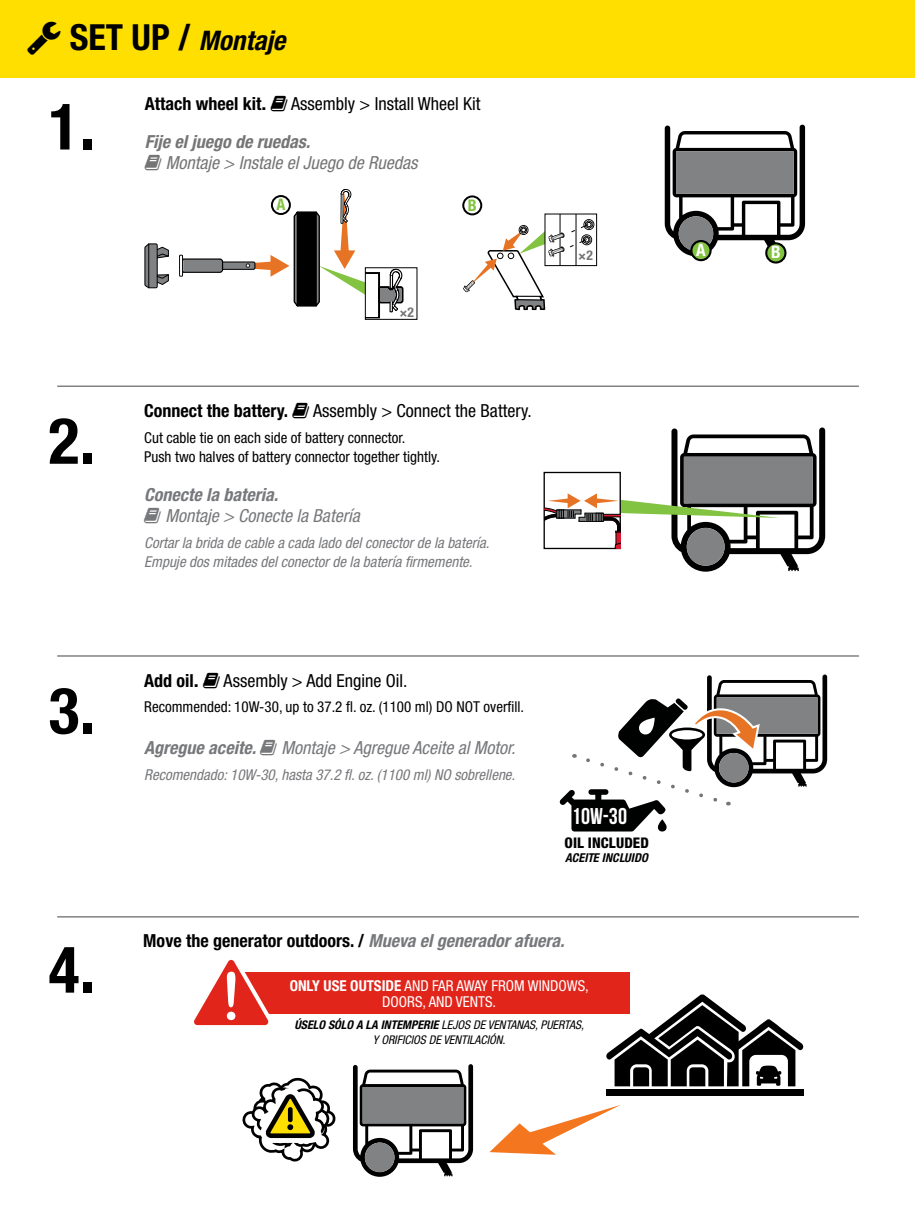
<style>
.page{position:relative;width:915px;height:1212px;background:#fff}
.page>*{position:absolute;margin:0;border:0;box-sizing:border-box;transform-origin:0 0}
.t1{font:700 condensed 64.2px "Helvetica Neue LT Std";color:#000}
.t2{font:italic 700 condensed 27px "Helvetica Neue LT Std";color:#000}
.t3{font:700 22.8px "Bebas Neue";color:#fff}
.t4{font:700 condensed 18px "Helvetica Neue LT Std";color:#000}
.t5{font:condensed 18px "Helvetica Neue LT Std";color:#000}
.t6{font:italic condensed 18px "Helvetica Neue LT Std";color:#77787b}
.t7{font:italic 700 condensed 18px "Helvetica Neue LT Std";color:#77787b}
.t8{font:italic condensed 18px "Helvetica Neue LT Std";color:#757576}
.t9{font:italic 700 condensed 18px "Helvetica Neue LT Std";color:#757576}
.t10{font:700 condensed 17.1px "Helvetica Neue LT Std";color:#fff}
.t11{font:700 condensed 16.05px "Helvetica Neue LT Std";color:#82c341}
.t12{font:italic condensed 15px/19.5px "Helvetica Neue LT Std";color:#77787b}
.t13{font:condensed 15px/19.5px "Helvetica Neue LT Std";color:#000}
.t14{font:condensed 15px/16.5px "Helvetica Neue LT Std";color:#fff;text-align:center}
.t15{font:800 condensed 14.7px "Helvetica Neue LT Std";letter-spacing:.01em;color:#000}
.t16{font:700 condensed 13.5px "Helvetica Neue LT Std";color:#757576}
.t17{font:italic 700 condensed 12.3px "Helvetica Neue LT Std";letter-spacing:.01em;color:#000}
.t18{font:italic condensed 12px/15px "Helvetica Neue LT Std";color:#000;text-align:center}
.s1{font-style:normal;font-size:36px}
.s2{font-stretch:normal}
.s3{font-style:italic;color:#77787b}
.s4{font-weight:700}
</style>
<div class="page">
<div style="left:0;top:0;width:914px;height:78px;background:#fedf00"></div>
<svg style="left:353px;top:1064px;width:120px;height:113px"></svg>
<hr style="left:57px;top:385px;width:801px;height:2px;background:#808284">
<hr style="left:57px;top:655px;width:801px;height:2px;background:#808284">
<hr style="left:57px;top:916px;width:801px;height:1px;background:#808284">
<div style="left:271px;top:195px;width:20px;height:20px;border:2px solid #000;border-radius:50%"></div>
<div style="left:462px;top:195px;width:20px;height:20px;border:2px solid #000;border-radius:50%"></div>
<div style="left:365px;top:267px;width:52px;height:53px;border:1px solid #000"></div>
<div style="left:179px;top:255px;width:4px;height:22px;border:1px solid #000"></div>
<svg style="left:544px;top:427px;width:280px;height:145px"></svg>
<svg style="left:664px;top:125px;width:140px;height:131px"></svg>
<div style="left:691px;top:241px;width:19px;height:19px;background:#82c341;border-radius:50%"></div>
<div style="left:690px;top:240px;width:21px;height:21px;border:2px solid #000;border-radius:50%"></div>
<div style="left:766px;top:243px;width:19px;height:19px;background:#82c341;border-radius:50%"></div>
<div style="left:765px;top:242px;width:21px;height:22px;border:2px solid #000;border-radius:50%"></div>
<hr style="left:575px;top:214px;width:1px;height:52px;background:#000">
<hr style="left:559px;top:214px;width:1px;height:52px;background:#000">
<svg style="left:463px;top:219px;width:131px;height:92px"></svg>
<div style="left:544px;top:213px;width:53px;height:53px;border:1px solid #000"></div>
<svg style="left:144px;top:243px;width:25px;height:46px"></svg>
<div style="left:234px;top:972px;width:395px;height:41px;background:#e1251b"></div>
<svg style="left:194px;top:959px;width:85px;height:67px"></svg>
<svg style="left:489px;top:1105px;width:131px;height:50px"></svg>
<div style="left:606px;top:1089px;width:197px;height:7px;background:#000"></div>
<svg style="left:605px;top:994px;width:198px;height:92px"></svg>
<svg style="left:242px;top:1077px;width:94px;height:85px"></svg>
<svg style="left:559px;top:674px;width:267px;height:157px"></svg>
<div style="left:297px;top:212px;width:19px;height:94px;background:#000"></div>
<div style="left:296px;top:211px;width:21px;height:96px;border:1px solid #000"></div>
<svg style="left:314px;top:189px;width:90px;height:129px"></svg>
<svg style="left:180px;top:210px;width:119px;height:97px"></svg>
<h2 class="t2" style="left:70px;top:24px;width:217px"><span class="s1">SET UP /</span> Montaje</h2>
<h1 class="t1" style="left:49px;top:88px;width:48px">1.</h1>
<h1 class="t1" style="left:49px;top:402px;width:48px">2.</h1>
<h1 class="t1" style="left:49px;top:672px;width:48px">3.</h1>
<h1 class="t1" style="left:49px;top:931px;width:48px">4.</h1>
<p class="t4" style="left:145px;top:92px;width:123px">Attach wheel kit<span class="s2">.</span></p>
<p class="t5" style="left:291px;top:93px;width:191px">Assembly &gt; Install Wheel Kit</p>
<p class="t9" style="left:145px;top:130px;width:167px">Fije el juego de ruedas.</p>
<p class="t8" style="left:166px;top:152px;width:253px">Montaje &gt; Instale el Juego de Ruedas</p>
<p class="t11" style="left:276px;top:195px;width:10px">A</p>
<p class="t11" style="left:467px;top:195px;width:10px">B</p>
<p class="t16" style="left:399px;top:304px;width:16px">×2</p>
<p class="t4" style="left:144px;top:400px;width:145px">Connect the battery.</p>
<p class="t5" style="left:313px;top:400px;width:220px">Assembly &gt; Connect the Battery.</p>
<p class="t13" style="left:144px;top:427px;width:297px">Cut cable tie on each side of battery connector.<br>Push two halves of battery connector together tightly.</p>
<p class="t7" style="left:144px;top:483px;width:135px">Conecte la bateria.</p>
<p class="t6" style="left:165px;top:505px;width:196px">Montaje &gt; Conecte la Batería</p>
<p class="t12" style="left:144px;top:533px;width:346px">Cortar la brida de cable a cada lado del conector de la batería.<br>Empuje dos mitades del conector de la batería firmemente.</p>
<p class="t16" style="left:578px;top:247px;width:16px">×2</p>
<p class="t10" style="left:696px;top:240px;width:11px">A</p>
<p class="t10" style="left:770px;top:242px;width:11px">B</p>
<p class="t4" style="left:144px;top:669px;width:56px">Add oil<span class="s2">.</span></p>
<p class="t5" style="left:223px;top:670px;width:185px">Assembly &gt; Add Engine Oil.</p>
<p class="t13" style="left:144px;top:697px;width:381px">Recommended: 10W-30, up to 37.2 fl. oz. (1100 ml) DO NOT overfill.</p>
<p class="t7" style="left:144px;top:737px;width:113px">Agregue aceite.</p>
<p class="t6" style="left:281px;top:737px;width:235px">Montaje &gt; Agregue Aceite al Motor.</p>
<p class="t12" style="left:144px;top:765px;width:372px">Recomendado: 10W-30, hasta 37.2 fl. oz. (1100 ml) NO sobrellene.</p>
<h3 class="t3" style="left:571px;top:803px;width:57px">10W-30</h3>
<p class="t15" style="left:564px;top:833px;width:86px">OIL INCLUDED</p>
<p class="t17" style="left:565px;top:850px;width:84px">ACEITE INCLUIDO</p>
<p class="t4" style="left:143px;top:930px;width:422px">Move the generator outdoors. / <span class="s3">Mueva el generador afuera.</span></p>
<p class="t14" style="left:289px;top:977px;width:300px"><span class="s4">ONLY USE OUTSIDE</span> AND FAR AWAY FROM WINDOWS,<br>DOORS, AND VENTS.</p>
<p class="t18" style="left:294px;top:1017px;width:291px"><span class="s4">ÚSELO SÓLO A LA INTEMPERIE</span> LEJOS DE VENTANAS, PUERTAS,<br>Y ORIFICIOS DE VENTILACIÓN.</p>
</div>
